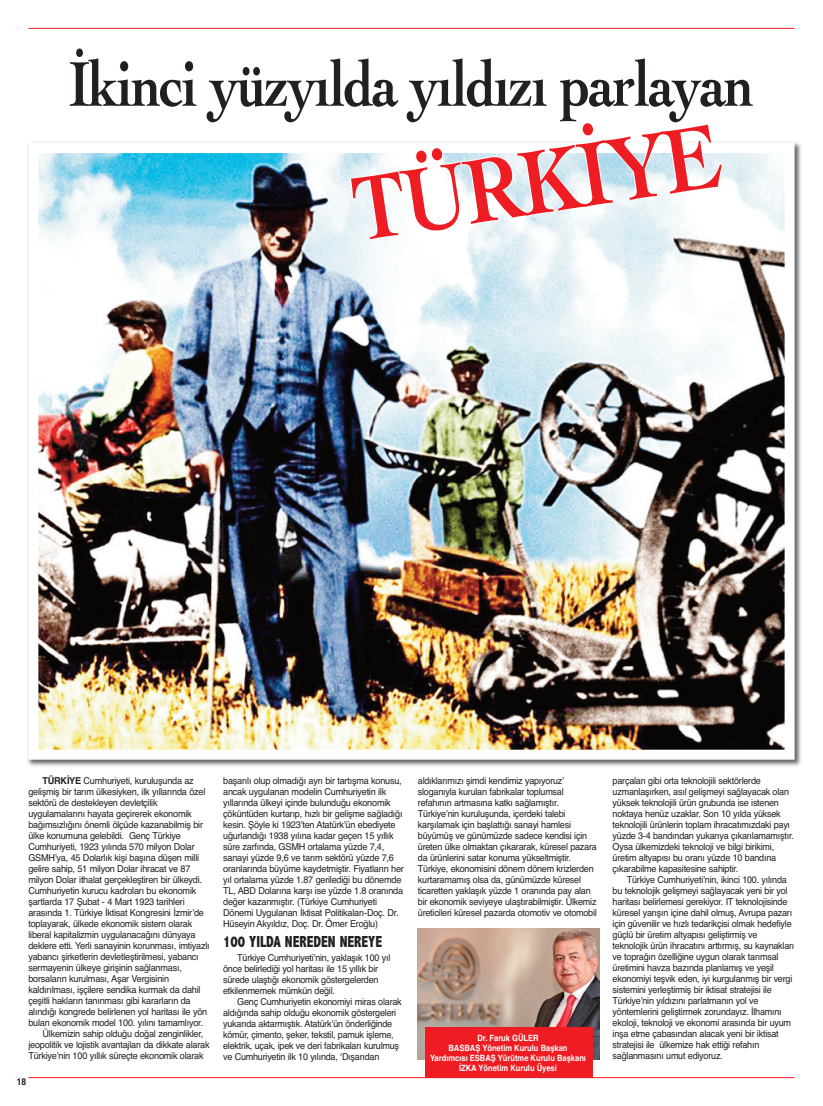
<style>
.page{position:relative;width:823px;height:1106px;background:#fff}
.page>*{position:absolute;margin:0;border:0;box-sizing:border-box;transform-origin:0 0}
.t1{font:700 95.1px "Cochin";color:#ee1d23;scale:.84 1}
.t2{font:700 66.4px "Cochin";letter-spacing:-.025em;color:#231f20;scale:.8 1}
.t3{font:800 condensed 16px "Abadi";color:#231f20;scale:.9 1}
.t4{font:9.5px/11px "Helvetica";letter-spacing:-.025em;color:#231f20;scale:.95 1}
.t5{font:9.5px/11px "Helvetica";letter-spacing:-.025em;color:#231f20;scale:.96 1}
.t6{font:700 9.5px "Helvetica";color:#231f20;scale:.9 1}
.t7{font:700 8.6px/10.1px "Helvetica";color:#fff;text-align:center;scale:.87 1}
.s1{font-weight:700}
</style>
<div class="page">
<img style="left:27px;top:142px;width:774px;height:624px">
<img style="left:39px;top:154px;width:744px;height:594px">
<div style="left:28px;top:143px;width:766px;height:616px;border:10px solid #fff"></div>
<hr style="left:28px;top:28px;width:766px;height:1px;background:#ee1d23">
<img style="left:417px;top:928px;width:182px;height:131px">
<hr style="left:28px;top:1077px;width:766px;height:1px;background:#ee1d23">
<div style="left:425px;top:1027px;width:167px;height:50px;background:#ee1d23"></div>
<svg style="left:515px;top:144px;width:70px;height:71px"></svg>
<h2 class="t2" style="left:69px;top:39px;width:857px">İkinci yüzyılda yıldızı parlayan</h2>
<h1 class="t1" style="left:343px;top:148px;width:442px;rotate:-9deg">TÜRKİYE</h1>
<p class="t5" style="left:43px;top:774px;width:159px"><span class="s1">TüRkİYE</span> Cumhuriyeti, kuruluşunda az</p>
<p class="t5" style="left:28px;top:785px;width:186px">gelişmiş bir tarım ülkesiyken, ilk yıllarında özel</p>
<p class="t5" style="left:28px;top:796px;width:136px">sektörü de destekleyen devletçilik</p>
<p class="t5" style="left:28px;top:807px;width:172px">uygulamalarını hayata geçirerek ekonomik</p>
<p class="t5" style="left:28px;top:818px;width:183px">bağımsızlığını önemli ölçüde kazanabilmiş bir</p>
<p class="t5" style="left:28px;top:829px;width:160px">ülke konumuna gelebildi. Genç Türkiye</p>
<p class="t5" style="left:28px;top:840px;width:175px">Cumhuriyeti, 1923 yılında 570 milyon Dolar</p>
<p class="t5" style="left:28px;top:851px;width:179px">GSMH’ya, 45 Dolarlık kişi başına düşen milli</p>
<p class="t5" style="left:28px;top:862px;width:170px">gelire sahip, 51 milyon Dolar ihracat ve 87</p>
<p class="t5" style="left:28px;top:873px;width:182px">milyon Dolar ithalat gerçekleştiren bir ülkeydi.</p>
<p class="t5" style="left:28px;top:884px;width:176px">Cumhuriyetin kurucu kadroları bu ekonomik</p>
<p class="t5" style="left:28px;top:895px;width:164px">şartlarda 17 Şubat - 4 Mart 1923 tarihleri</p>
<p class="t5" style="left:28px;top:906px;width:184px">arasında 1. Türkiye İktisat Kongresini İzmir’de</p>
<p class="t5" style="left:28px;top:917px;width:172px">toplayarak, ülkede ekonomik sistem olarak</p>
<p class="t5" style="left:28px;top:928px;width:176px">liberal kapitalizmin uygulanacağını dünyaya</p>
<p class="t5" style="left:28px;top:939px;width:190px">deklere etti. Yerli sanayinin korunması, imtiyazlı</p>
<p class="t5" style="left:28px;top:950px;width:179px">yabancı şirketlerin devletleştirilmesi, yabancı</p>
<p class="t5" style="left:28px;top:961px;width:161px">sermayenin ülkeye girişinin sağlanması,</p>
<p class="t5" style="left:28px;top:972px;width:148px">borsaların kurulması, Aşar Vergisinin</p>
<p class="t5" style="left:28px;top:983px;width:181px">kaldırılması, işçilere sendika kurmak da dahil</p>
<p class="t5" style="left:28px;top:994px;width:170px">çeşitli hakların tanınması gibi kararların da</p>
<p class="t5" style="left:28px;top:1005px;width:188px">alındığı kongrede belirlenen yol haritası ile yön</p>
<p class="t5" style="left:28px;top:1016px;width:183px">bulan ekonomik model 100. yılını tamamlıyor.</p>
<p class="t5" style="left:43px;top:1027px;width:169px">Ülkemizin sahip olduğu doğal zenginlikler,</p>
<p class="t5" style="left:28px;top:1038px;width:190px">jeopolitik ve lojistik avantajları da dikkate alarak</p>
<p class="t5" style="left:28px;top:1049px;width:184px">Türkiye’nin 100 yıllık süreçte ekonomik olarak</p>
<p class="t6" style="left:17px;top:1075px;width:12px">18</p>
<p class="t5" style="left:223px;top:774px;width:190px">başarılı olup olmadığı ayrı bir tartışma konusu, ancak uygulanan modelin Cumhuriyetin ilk yıllarında ülkeyi içinde bulunduğu ekonomik çöküntüden kurtarıp, hızlı bir gelişme sağladığı kesin. Şöyle ki 1923’ten Atatürk’ün ebediyete uğurlandığı 1938 yılına kadar geçen 15 yıllık süre zarfında, GSMH ortalama yüzde 7,4, sanayi yüzde 9,6 ve tarım sektörü yüzde 7,6 oranlarında büyüme kaydetmiştir. Fiyatların her yıl ortalama yüzde 1.87 gerilediği bu dönemde TL, ABD Dolarına karşı ise yüzde 1.8 oranında değer kazanmıştır. (Türkiye Cumhuriyeti Dönemi Uygulanan İktisat Politikaları-Doç. Dr.<br>Hüseyin Akyıldız, Doç. Dr. Ömer Eroğlu)</p>
<h3 class="t3" style="left:223px;top:936px;width:178px">100 YILDA NEREDEN NEREYE</h3>
<p class="t4" style="left:223px;top:952px;width:177px;text-indent:14px">Türkiye Cumhuriyeti’nin, yaklaşık 100 yıl önce belirlediği yol haritası ile 15 yıllık bir sürede ulaştığı ekonomik göstergelerden etkilenmemek mümkün değil.</p>
<p class="t4" style="left:223px;top:996px;width:189px;text-indent:14px">Genç Cumhuriyetin ekonomiyi miras olarak aldığında sahip olduğu ekonomik göstergeleri yukarıda aktarmıştık. Atatürk’ün önderliğinde kömür, çimento, şeker, tekstil, pamuk işleme, elektrik, uçak, ipek ve deri fabrikaları kurulmuş ve Cumhuriyetin ilk 10 yılında, ‘Dışarıdan</p>
<p class="t4" style="left:417px;top:774px;width:190px">aldıklarımızı şimdi kendimiz yapıyoruz’ sloganıyla kurulan fabrikalar toplumsal refahının artmasına katkı sağlamıştır.<br>Türkiye’nin kuruluşunda, içerdeki talebi karşılamak için başlattığı sanayi hamlesi büyümüş ve günümüzde sadece kendisi için üreten ülke olmaktan çıkararak, küresel pazara da ürünlerini satar konuma yükseltmiştir.<br>Türkiye, ekonomisini dönem dönem krizlerden kurtaramamış olsa da, günümüzde küresel ticaretten yaklaşık yüzde 1 oranında pay alan bir ekonomik seviyeye ulaştırabilmiştir. Ülkemiz üreticileri küresel pazarda otomotiv ve otomobil</p>
<p class="t4" style="left:612px;top:774px;width:192px">parçaları gibi orta teknolojili sektörlerde uzmanlaşırken, asıl gelişmeyi sağlayacak olan yüksek teknolojili ürün grubunda ise istenen noktaya henüz uzaklar. Son 10 yılda yüksek teknolojili ürünlerin toplam ihracatımızdaki payı yüzde 3-4 bandından yukarıya çıkarılamamıştır.<br>Oysa ülkemizdeki teknoloji ve bilgi birikimi, üretim altyapısı bu oranı yüzde 10 bandına çıkarabilme kapasitesine sahiptir.</p>
<p class="t4" style="left:612px;top:873px;width:193px;text-indent:14px">Türkiye Cumhuriyeti’nin, ikinci 100. yılında bu teknolojik gelişmeyi sağlayacak yeni bir yol haritası belirlemesi gerekiyor. IT teknolojisinde küresel yarışın içine dahil olmuş, Avrupa pazarı için güvenilir ve hızlı tedarikçisi olmak hedefiyle güçlü bir üretim altyapısı geliştirmiş ve teknolojik ürün ihracatını arttırmış, su kaynakları ve toprağın özelliğine uygun olarak tarımsal üretimini havza bazında planlamış ve yeşil ekonomiyi teşvik eden, iyi kurgulanmış bir vergi sistemini yerleştirmiş bir iktisat stratejisi ile Türkiye’nin yıldızını parlatmanın yol ve yöntemlerini geliştirmek zorundayız. İlhamını ekoloji, teknoloji ve ekonomi arasında bir uyum inşa etme çabasından alacak yeni bir iktisat stratejisi ile ülkemize hak ettiği refahın sağlanmasını umut ediyoruz.</p>
<p class="t7" style="left:430px;top:1032px;width:181px">Dr. Faruk GüLER<br>BASBAŞ Yönetim kurulu Başkan<br>Yardımcısı ESBAŞ Yürütme kurulu Başkanı<br>İZkA Yönetim kurulu üyesi</p>
</div>
